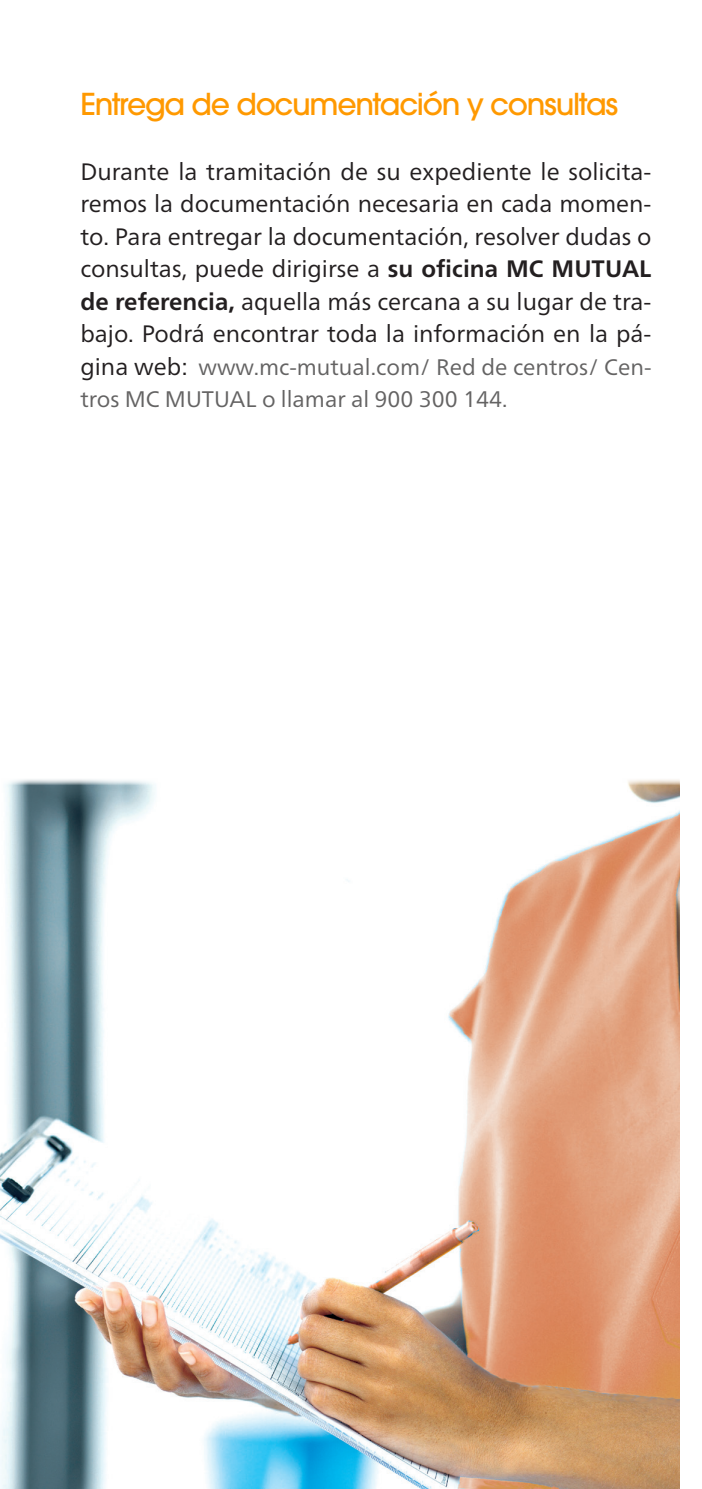
<style>
.page{position:relative;width:702px;height:1489px;background:#fff}
.page>*{position:absolute;margin:0;border:0;box-sizing:border-box;transform-origin:0 0}
.Texto_independiente{font:500 30px "ITC Avant Garde Std";letter-spacing:-.045em;color:#f90}
.t1{font:23.75px/32.5px "Frutiger Neue LT Pro";color:#231f20;text-align:justify}
.t2{font:22.5px/32.5px "Frutiger Neue LT Pro";color:#646363}
.s1{font-weight:700}
.s2{font-size:23.75px;color:#231f20}
</style>
<div class="page">
<img style="left:0;top:779px;width:679px;height:709px">
<p class="Texto_independiente" style="left:80px;top:84px;width:539px">Entrega de documentación y consultas</p>
<p class="t1" style="left:80px;top:155px;width:572px">Durante la tramitación de su expediente le solicita&shy;remos la documentación necesaria en cada momen&shy;to. Para entregar la documentación, resolver dudas o consultas, puede dirigirse a <span class="s1">su oficina MC MUTUAL de referencia,</span> aquella más cercana a su lugar de tra&shy;bajo. Podrá encontrar toda la información en la pá-</p>
<p class="t2" style="left:80px;top:350px;width:572px"><span class="s2">gina web:</span> www.mc-mutual.com/ Red de centros/ Cen&shy;tros MC MUTUAL o llamar al 900 300 144.</p>
</div>
